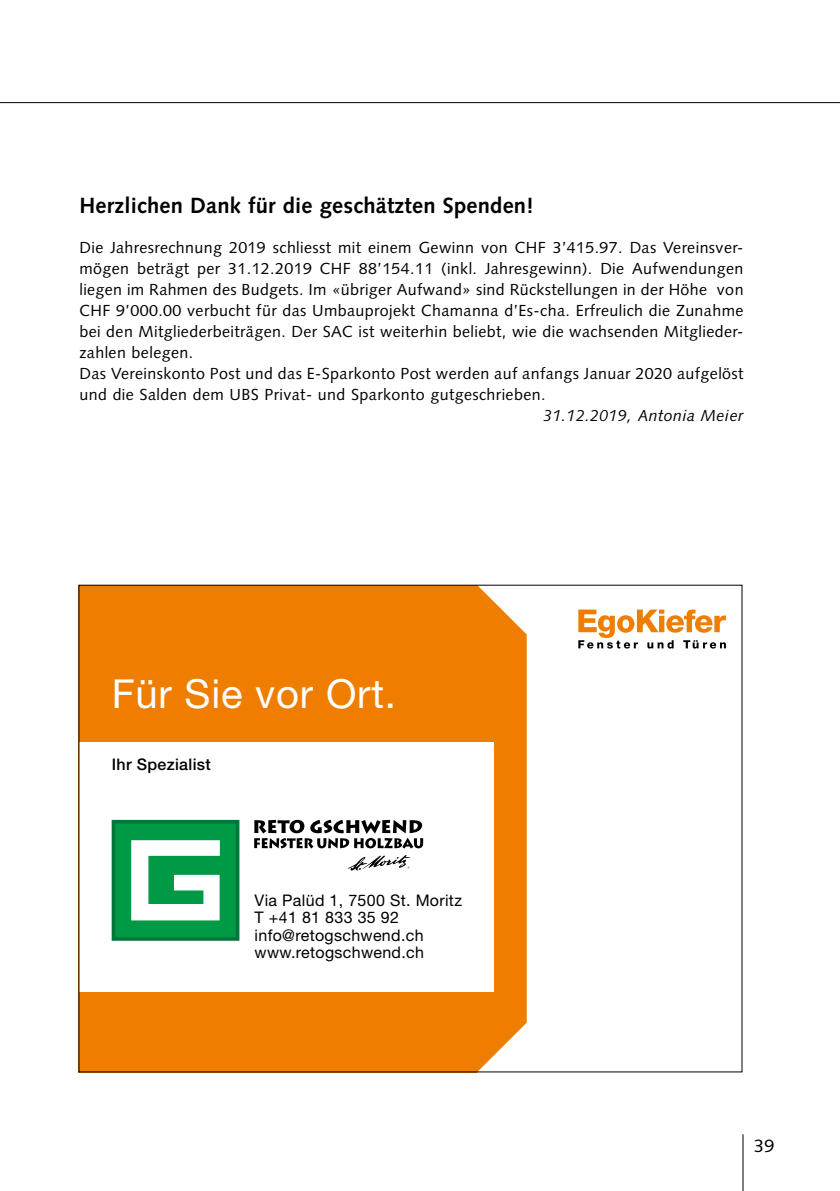
<style>
.page{position:relative;width:840px;height:1191px;background:#fff}
.page>*{position:absolute;margin:0;border:0;box-sizing:border-box;transform-origin:0 0}
.t1{font:40px "Helvetica Neue LT Std";letter-spacing:.02em;color:#fff}
.t2{font:700 22px "Syntax LT";letter-spacing:.01em;color:#000}
.t3{font:18px "Syntax LT";color:#000}
.t4{font:16px/21px "Syntax LT";letter-spacing:.025em;color:#000}
.t5{font:16px/17.4px "Helvetica Neue LT Std";letter-spacing:.02em;color:#000}
.t6{font:italic 16px "Syntax LT";letter-spacing:.025em;color:#000}
.t7{font:500 16px "Helvetica Neue LT Std";letter-spacing:.02em;color:#000}
</style>
<div class="page">
<hr style="left:742px;top:1134px;width:1px;height:57px;background:#000">
<hr style="left:0;top:102px;width:839px;height:1px;background:#000">
<svg style="left:476px;top:586px;width:50px;height:484px;background:#f08d1f"></svg>
<div style="left:78px;top:584px;width:398px;height:488px;background:#ef7d00"></div>
<div style="left:79px;top:742px;width:414px;height:249px;background:#fff"></div>
<svg style="left:578px;top:609px;width:147px;height:39px"></svg>
<div style="left:113px;top:821px;width:124px;height:118px;background:#009a46"></div>
<div style="left:112px;top:820px;width:127px;height:120px;border:4px solid #007739"></div>
<svg style="left:131px;top:840px;width:89px;height:80px"></svg>
<svg style="left:254px;top:820px;width:169px;height:28px"></svg>
<svg style="left:347px;top:855px;width:63px;height:16px"></svg>
<h2 class="t2" style="left:79px;top:192px;width:455px">Herzlichen Dank für die geschätzten Spenden!</h2>
<p class="t4" style="left:79px;top:237px;width:665px">Die Jahresrechnung 2019 schliesst mit einem Gewinn von CHF 3’415.97. Das Vereinsver&shy;mögen beträgt per 31.12.2019 CHF 88’154.11 (inkl. Jahresgewinn). Die Aufwendungen liegen im Rahmen des Budgets. Im «übriger Aufwand» sind Rückstellungen in der Höhe von CHF 9’000.00 verbucht für das Umbauprojekt Chamanna d’Es-cha. Erfreulich die Zunahme bei den Mitgliederbeiträgen. Der SAC ist weiterhin beliebt, wie die wachsenden Mitglieder&shy;zahlen belegen.<br>Das Vereinskonto Post und das E-Sparkonto Post werden auf anfangs Januar 2020 aufgelöst und die Salden dem UBS Privat- und Sparkonto gutgeschrieben.</p>
<p class="t6" style="left:543px;top:406px;width:201px">31.12.2019, Antonia Meier</p>
<h1 class="t1" style="left:112px;top:670px;width:285px">Für Sie vor Ort.</h1>
<p class="t7" style="left:112px;top:755px;width:101px">Ihr Spezialist</p>
<p class="t5" style="left:254px;top:891px;width:209px">Via Palüd 1, 7500 St. Moritz<br>T +41 81 833 35 92 info@retogschwend.ch www.retogschwend.ch</p>
<p class="t3" style="left:753px;top:1135px;width:22px">39</p>
</div>
